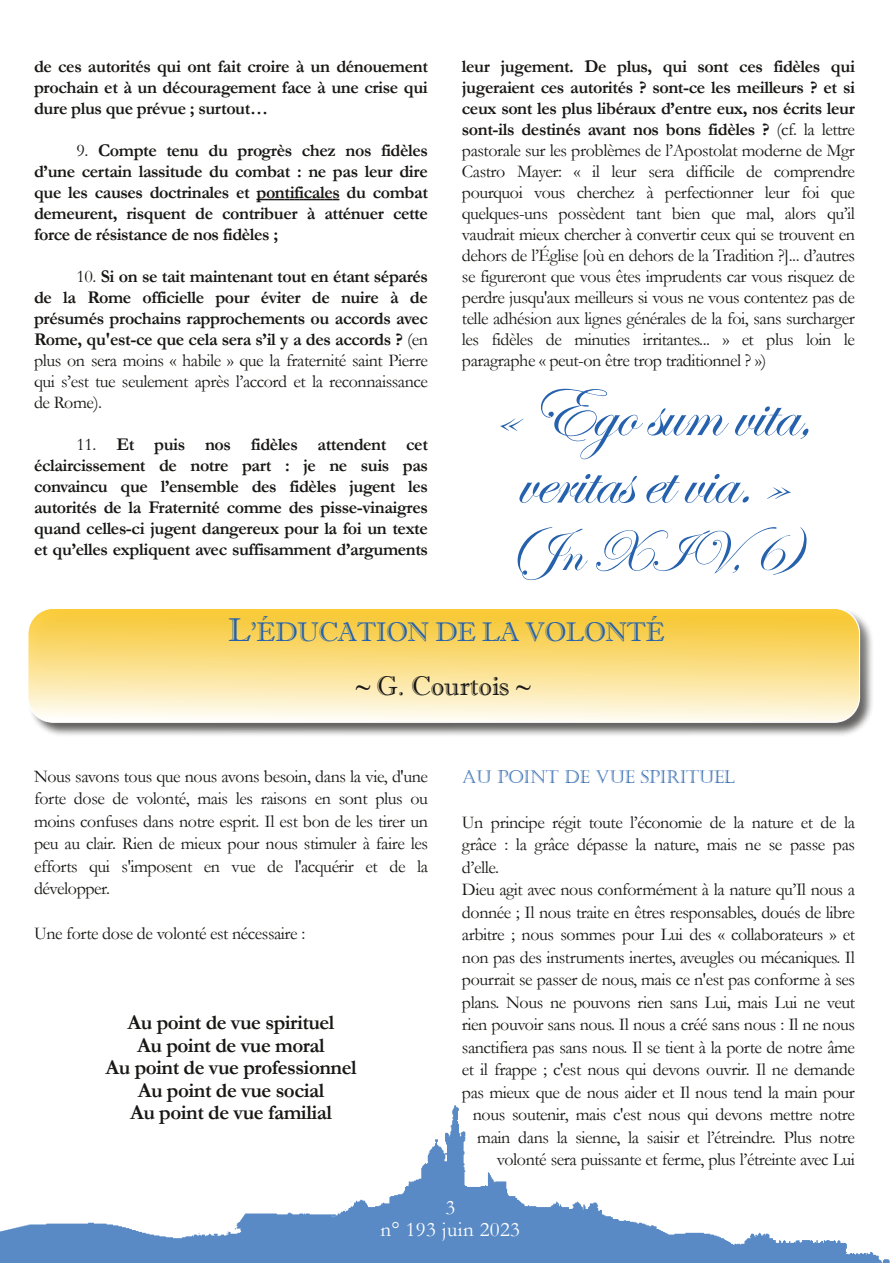
<style>
.page{position:relative;width:893px;height:1263px;background:#fff}
.page>*{position:absolute;margin:0;border:0;box-sizing:border-box;transform-origin:0 0}
.t1{font:75px/67.5px "Edwardian Script ITC";letter-spacing:-.02em;color:#2561ac;text-align:center}
.t2{font:60px "Edwardian Script ITC";color:#2561ac}
.t3{font:27px/54px "Imprint MT Shadow";letter-spacing:-.02em;color:#2561ac;text-align:center}
.t4{font:700 21px/22.5px "Garamond";letter-spacing:-.02em;color:#181715;text-align:center}
.t5{font:21px/22.5px "Garamond";letter-spacing:.015em;color:#fff;text-align:center}
.t6{font:18px/21px "Garamond";letter-spacing:-.025em;color:#181715;text-align:justify}
.t7{font:700 18px/21px "Garamond";letter-spacing:-.02em;color:#181715;text-align:justify}
.t8{font:18px "Castellar";letter-spacing:-.025em;color:#2561ac}
.s1{font-weight:400}
.s2{font-weight:700}
.s3{font-size:33px}
.s4{color:#181715}
</style>
<div class="page">
<img style="left:0;top:1105px;width:890px;height:158px">
<svg style="left:256px;top:199px;width:83px;height:1px"></svg>
<svg style="left:31px;top:612px;width:842px;height:123px;background:#acacab"></svg>
<div style="left:28px;top:608px;width:831px;height:114px;background:linear-gradient(to bottom,#f7c527,#fefaed);border-radius:26px"></div>
<div style="left:28px;top:608px;width:831px;height:114px;border:1px solid #fff;border-radius:26px"></div>
<p class="t7" style="left:34px;top:57px;width:395px">de ces autorités qui ont fait croire à un dénouement prochain et à un découragement face à une crise qui dure plus que prévue ; surtout…</p>
<p class="t7" style="left:34px;top:141px;width:396px;text-indent:43px"><span class="s1">9.</span> Compte tenu du progrès chez nos fidèles d’une certain lassitude du combat : ne pas leur dire que les causes doctrinales et pontificales du combat demeurent, risquent de contribuer à atténuer cette force de résistance de nos fidèles ;</p>
<p class="t7" style="left:34px;top:267px;width:396px;text-indent:43px"><span class="s1">10.</span> Si on se tait maintenant tout en étant séparés de la Rome officielle pour éviter de nuire à de présumés prochains rapprochements ou accords avec Rome, qu'est-ce que cela sera s’il y a des accords ? <span class="s1">(en plus on sera moins « habile » que la fraternité saint Pierre qui s’est tue seulement après l’accord et la reconnaissance de Rome).</span></p>
<p class="t7" style="left:34px;top:435px;width:396px;text-indent:43px"><span class="s1">11.</span> Et puis nos fidèles attendent cet éclaircissement de notre part : je ne suis pas convaincu que l’ensemble des fidèles jugent les autorités de la Fraternité comme des pisse-vinaigres quand celles-ci jugent dangereux pour la foi un texte et qu’elles expliquent avec suffisamment d’arguments</p>
<p class="t6" style="left:462px;top:57px;width:395px"><span class="s2">leur jugement. De plus, qui sont ces fidèles qui jugeraient ces autorités ? sont-ce les meilleurs ? et si ceux sont les plus libéraux d’entre eux, nos écrits leur sont-ils destinés avant nos bons fidèles ?</span> (cf. la lettre pastorale sur les problèmes de l’Apostolat moderne de Mgr Castro Mayer: « il leur sera difficile de comprendre pourquoi vous cherchez à perfectionner leur foi que quelques-uns possèdent tant bien que mal, alors qu’il vaudrait mieux chercher à convertir ceux qui se trouvent en dehors de l’Église [où en dehors de la Tradition ?]... d’autres se figureront que vous êtes imprudents car vous risquez de perdre jusqu'aux meilleurs si vous ne vous contentez pas de telle adhésion aux lignes générales de la foi, sans surcharger les fidèles de minuties irritantes... » et plus loin le paragraphe « peut-on être trop traditionnel ? »)</p>
<h1 class="t1" style="left:492px;top:381px;width:323px">« Ego sum vita, veritas et via. »</h1>
<h2 class="t2" style="left:501px;top:519px;width:305px">(Jn XIV, 6)</h2>
<h3 class="t3" style="left:228px;top:608px;width:438px"><span class="s3">L</span>'ÉDUCATION DE LA VOLONTÉ <span class="s4">~ G. Courtois ~</span></h3>
<p class="t6" style="left:34px;top:767px;width:396px;line-height:22.5px">Nous savons tous que nous avons besoin, dans la vie, d'une forte dose de volonté, mais les raisons en sont plus ou moins confuses dans notre esprit. Il est bon de les tirer un peu au clair. Rien de mieux pour nous stimuler à faire les efforts qui s'imposent en vue de l'acquérir et de la développer.</p>
<p class="t6" style="left:34px;top:925px;width:273px">Une forte dose de volonté est nécessaire :</p>
<p class="t4" style="left:106px;top:1014px;width:252px">Au point de vue spirituel<br>Au point de vue moral<br>Au point de vue professionnel<br>Au point de vue social<br>Au point de vue familial</p>
<p class="t8" style="left:462px;top:766px;width:274px">AU POINT DE VUE SPIRITUEL</p>
<p class="t6" style="left:462px;top:813px;width:395px">Un principe régit toute l’économie de la nature et de la</p>
<p class="t6" style="left:462px;top:836px;width:395px">grâce : la grâce dépasse la nature, mais ne se passe pas</p>
<p class="t6" style="left:462px;top:858px;width:39px">d’elle.</p>
<p class="t6" style="left:462px;top:881px;width:395px">Dieu agit avec nous conformément à la nature qu’Il nous a</p>
<p class="t6" style="left:462px;top:903px;width:395px">donnée ; Il nous traite en êtres responsables, doués de libre</p>
<p class="t6" style="left:462px;top:926px;width:395px">arbitre ; nous sommes pour Lui des « collaborateurs » et</p>
<p class="t6" style="left:462px;top:948px;width:395px">non pas des instruments inertes, aveugles ou mécaniques. Il</p>
<p class="t6" style="left:462px;top:971px;width:395px">pourrait se passer de nous, mais ce n'est pas conforme à ses</p>
<p class="t6" style="left:462px;top:993px;width:395px">plans. Nous ne pouvons rien sans Lui, mais Lui ne veut</p>
<p class="t6" style="left:462px;top:1016px;width:395px">rien pouvoir sans nous. Il nous a créé sans nous : Il ne nous</p>
<p class="t6" style="left:462px;top:1038px;width:395px">sanctifiera pas sans nous. Il se tient à la porte de notre âme</p>
<p class="t6" style="left:462px;top:1061px;width:395px">et il frappe ; c'est nous qui devons ouvrir. Il ne demande</p>
<p class="t6" style="left:462px;top:1083px;width:394px">pas mieux que de nous aider et Il nous tend la main pour</p>
<p class="t6" style="left:473px;top:1106px;width:384px">nous soutenir, mais c'est nous qui devons mettre notre</p>
<p class="t6" style="left:477px;top:1128px;width:379px">main dans la sienne, la saisir et l’étreindre. Plus notre</p>
<p class="t6" style="left:497px;top:1151px;width:360px">volonté sera puissante et ferme, plus l’étreinte avec Lui</p>
<p class="t5" style="left:380px;top:1198px;width:141px">3<br>n° 193 juin 2023</p>
</div>
